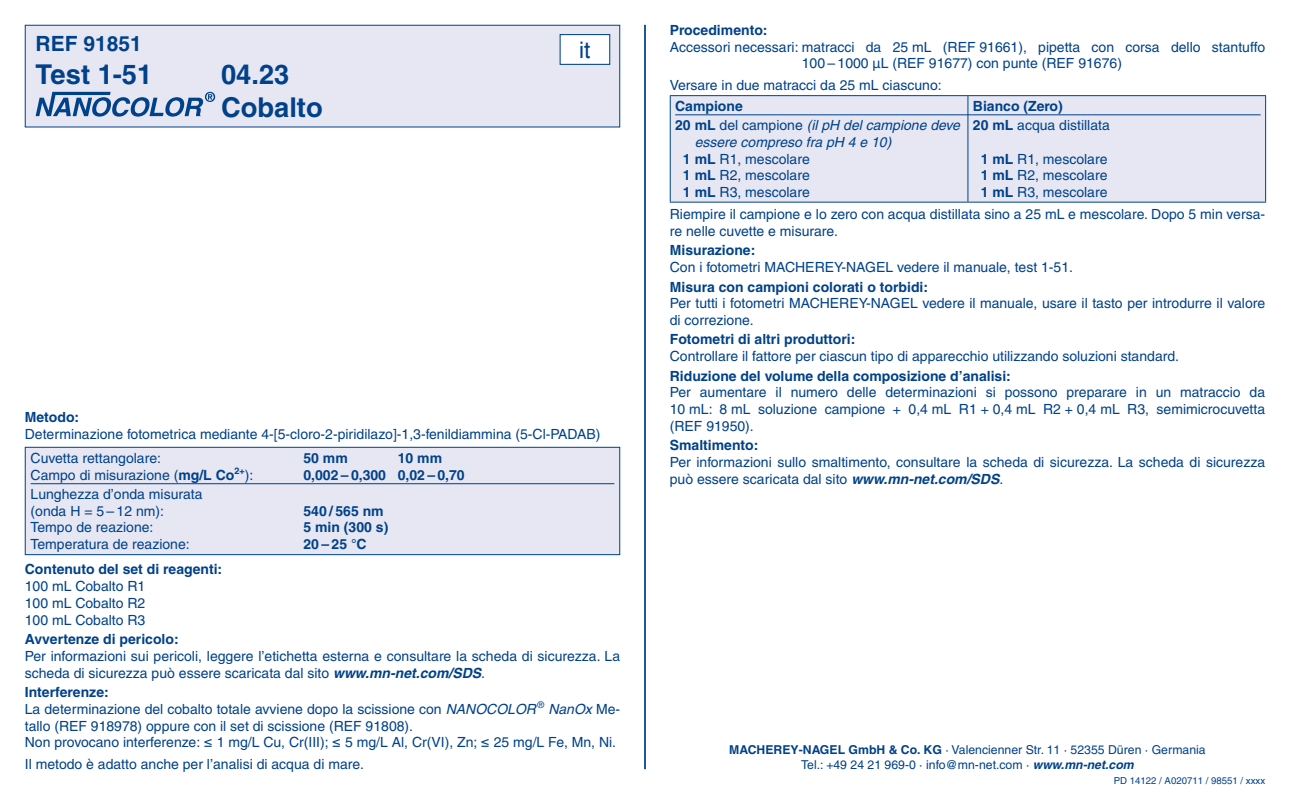
<style>
.page{position:relative;width:1290px;height:794px;background:#fff}
.page>*{position:absolute;margin:0;border:0;box-sizing:border-box;transform-origin:0 0}
.t1{font:700 27.3px/32.9px "Helvetica LT Pro";color:#004189}
.t2{font:22.75px "Helvetica";color:#004189}
.t3{font:700 21px "Helvetica LT Pro";color:#004189}
.t4{font:14px/16.8px "Helvetica LT Pro";color:#004189}
.t5{font:700 14px/19.2px "Helvetica LT Pro";color:#004189}
.t6{font:italic 14px/19.2px "Helvetica LT Pro";color:#004189}
.t7{font:12.25px/14.7px "Helvetica LT Pro";color:#004189;text-align:center}
.t8{font:9.62px "Helvetica LT Pro";color:#004189}
.s1{font-weight:700}
.s2{font-weight:700;font-style:italic}
.s3{font-style:italic}
.s4{font-weight:700;font-style:normal}
.s5{font-style:normal}
.s6{font-weight:400}
</style>
<div class="page">
<hr style="left:644px;top:25px;width:2px;height:744px;background:#004189">
<div style="left:25px;top:25px;width:595px;height:102px;background:#e6e7f3"></div>
<svg style="left:36px;top:92px;width:179px;height:25px"></svg>
<div style="left:25px;top:25px;width:595px;height:102px;border:1px solid #004189"></div>
<div style="left:560px;top:35px;width:50px;height:29px;background:#fff"></div>
<div style="left:560px;top:34px;width:50px;height:31px;border:1px solid #004189"></div>
<div style="left:25px;top:447px;width:595px;height:107px;background:#e6e7f3"></div>
<hr style="left:31px;top:483px;width:583px;height:1px;background:#004189">
<div style="left:25px;top:447px;width:595px;height:108px;border:1px solid #004189"></div>
<div style="left:671px;top:96px;width:594px;height:106px;background:#e6e7f3"></div>
<hr style="left:670px;top:95px;width:298px;height:1px;background:#004189">
<hr style="left:670px;top:96px;width:1px;height:106px;background:#004189">
<hr style="left:968px;top:95px;width:298px;height:1px;background:#004189">
<hr style="left:967px;top:96px;width:1px;height:106px;background:#004189">
<hr style="left:1265px;top:96px;width:1px;height:106px;background:#004189">
<hr style="left:670px;top:202px;width:298px;height:1px;background:#004189">
<hr style="left:968px;top:202px;width:298px;height:1px;background:#004189">
<hr style="left:675px;top:114px;width:298px;height:1px;background:#004189">
<hr style="left:973px;top:114px;width:287px;height:1px;background:#004189">
<h3 class="t3" style="left:36px;top:30px;width:108px">REF 91851</h3>
<h1 class="t1" style="left:36px;top:58px;width:118px">Test 1‑51</h1>
<h1 class="t1" style="left:221px;top:58px;width:103px">04.23<br>Cobalto</h1>
<h2 class="t2" style="left:579px;top:32px;width:13px">it</h2>
<p class="t5" style="left:25px;top:408px;width:56px">Metodo:</p>
<p class="t4" style="left:31px;top:422px;width:571px;line-height:23.6px;text-indent:-6px">Determinazione fotometrica mediante 4-[5-cloro-2-piridilazo]-1,3-fenildiammina (5-Cl-PADAB)<br>Cuvetta rettangolare:</p>
<p class="t5" style="left:303px;top:448px;width:46px">50 mm</p>
<p class="t5" style="left:398px;top:448px;width:46px">10 mm</p>
<p class="t4" style="left:31px;top:466px;width:224px">Campo di misurazione (<span class="s1">mg/L Co</span><sup>2+</sup>):</p>
<p class="t5" style="left:303px;top:465px;width:163px">0,002 – 0,300 0,02 – 0,70</p>
<p class="t4" style="left:31px;top:485px;width:173px">Lunghezza d’onda misurata (onda H = 5 – 12 nm):</p>
<p class="t5" style="left:303px;top:501px;width:82px">540 / 565 nm</p>
<p class="t4" style="left:31px;top:519px;width:124px">Tempo de reazione:</p>
<p class="t5" style="left:303px;top:518px;width:86px">5 min (300 s)</p>
<p class="t4" style="left:31px;top:536px;width:161px">Temperatura de reazione:</p>
<p class="t5" style="left:303px;top:535px;width:65px">20–25 °C</p>
<p class="t5" style="left:25px;top:560px;width:199px">Contenuto del set di reagenti:</p>
<p class="t4" style="left:25px;top:578px;width:122px;text-align:justify">100 mL Cobalto R1<br>100 mL Cobalto R2<br>100 mL Cobalto R3</p>
<p class="t5" style="left:25px;top:629px;width:155px">Avvertenze di pericolo:</p>
<p class="t4" style="left:25px;top:647px;width:597px">Per informazioni sui pericoli, leggere l’etichetta esterna e consultare la scheda di sicurezza. La scheda di sicurezza può essere scaricata dal sito <span class="s2">www.mn-net.com/SDS</span>.</p>
<p class="t4" style="left:25px;top:683px;width:597px"><span class="s1">Interferenze:<br></span>La determinazione del cobalto totale avviene dopo la scissione con <span class="s3">NANOCOLOR</span> <sup>®</sup> <span class="s3">NanOx</span> Me‑ tallo (REF 918978) oppure con il set di scissione (REF 91808).<br>Non provocano interferenze: ≤ 1 mg/L Cu, Cr(III); ≤ 5 mg/L Al, Cr(VI), Zn; ≤ 25 mg/L Fe, Mn, Ni.</p>
<p class="t4" style="left:25px;top:756px;width:341px">Il metodo è adatto anche per l’analisi di acqua di mare.</p>
<p class="t5" style="left:670px;top:20px;width:99px">Procedimento:</p>
<p class="t4" style="left:802px;top:38px;width:465px;text-indent:-132px">Accessori necessari: matracci da 25 mL (REF 91661), pipetta con corsa dello stantuffo<br>100 – 1000 µL (REF 91677) con punte (REF 91676)</p>
<p class="t4" style="left:670px;top:77px;width:273px">Versare in due matracci da 25 mL ciascuno:</p>
<p class="t6" style="left:675px;top:96px;width:286px"><span class="s4">Campione<br>20 mL</span> <span class="s5">del campione</span> (il pH del campione deve</p>
<p class="t4" style="left:683px;top:133px;width:210px;text-indent:12px"><span class="s3">essere compreso fra pH 4 e 10)<br></span><span class="s1">1 mL</span> R1, mescolare<br><span class="s1">1 mL</span> R2, mescolare<br><span class="s1">1 mL</span> R3, mescolare</p>
<p class="t5" style="left:973px;top:96px;width:138px">Bianco (Zero)<br>20 mL <span class="s6">acqua distillata</span></p>
<p class="t4" style="left:981px;top:150px;width:128px;text-align:justify"><span class="s1">1 mL</span> R1, mescolare <span class="s1">1 mL</span> R2, mescolare <span class="s1">1 mL</span> R3, mescolare</p>
<p class="t4" style="left:670px;top:206px;width:597px">Riempire il campione e lo zero con acqua distillata sino a 25 mL e mescolare. Dopo 5 min versa‑ re nelle cuvette e misurare.</p>
<p class="t5" style="left:670px;top:241px;width:87px">Misurazione:</p>
<p class="t4" style="left:670px;top:259px;width:405px">Con i fotometri MACHEREY‑NAGEL vedere il manuale, test 1‑51.</p>
<p class="t5" style="left:670px;top:277px;width:260px">Misura con campioni colorati o torbidi:</p>
<p class="t4" style="left:670px;top:295px;width:597px">Per tutti i fotometri MACHEREY‑NAGEL vedere il manuale, usare il tasto per introdurre il valore di correzione.</p>
<p class="t5" style="left:670px;top:330px;width:187px">Fotometri di altri produttori:</p>
<p class="t4" style="left:670px;top:348px;width:511px">Controllare il fattore per ciascun tipo di apparecchio utilizzando soluzioni standard.</p>
<p class="t5" style="left:670px;top:366px;width:343px">Riduzione del volume della composizione d’analisi:</p>
<p class="t4" style="left:670px;top:384px;width:597px;text-align:justify">Per aumentare il numero delle determinazioni si possono preparare in un matraccio da 10 mL: 8 mL soluzione campione + 0,4 mL R1 + 0,4 mL R2 + 0,4 mL R3, semimicrocuvetta (REF 91950).</p>
<p class="t5" style="left:670px;top:436px;width:90px">Smaltimento:</p>
<p class="t4" style="left:670px;top:454px;width:597px">Per informazioni sullo smaltimento, consultare la scheda di sicurezza. La scheda di sicurezza può essere scaricata dal sito <span class="s2">www.mn-net.com/SDS</span>.</p>
<p class="t7" style="left:729px;top:743px;width:478px"><span class="s1">MACHEREY‑NAGEL GmbH &amp; Co. KG</span> · Valencienner Str. 11 · 52355 Düren · Germania<br>Tel.: +49 24 21 969‑0 · info@mn-net.com · <span class="s2">www.mn-net.com</span></p>
<p class="t8" style="left:1114px;top:774px;width:153px">PD 14122 / A020711 / 98551 / xxxx</p>
</div>
